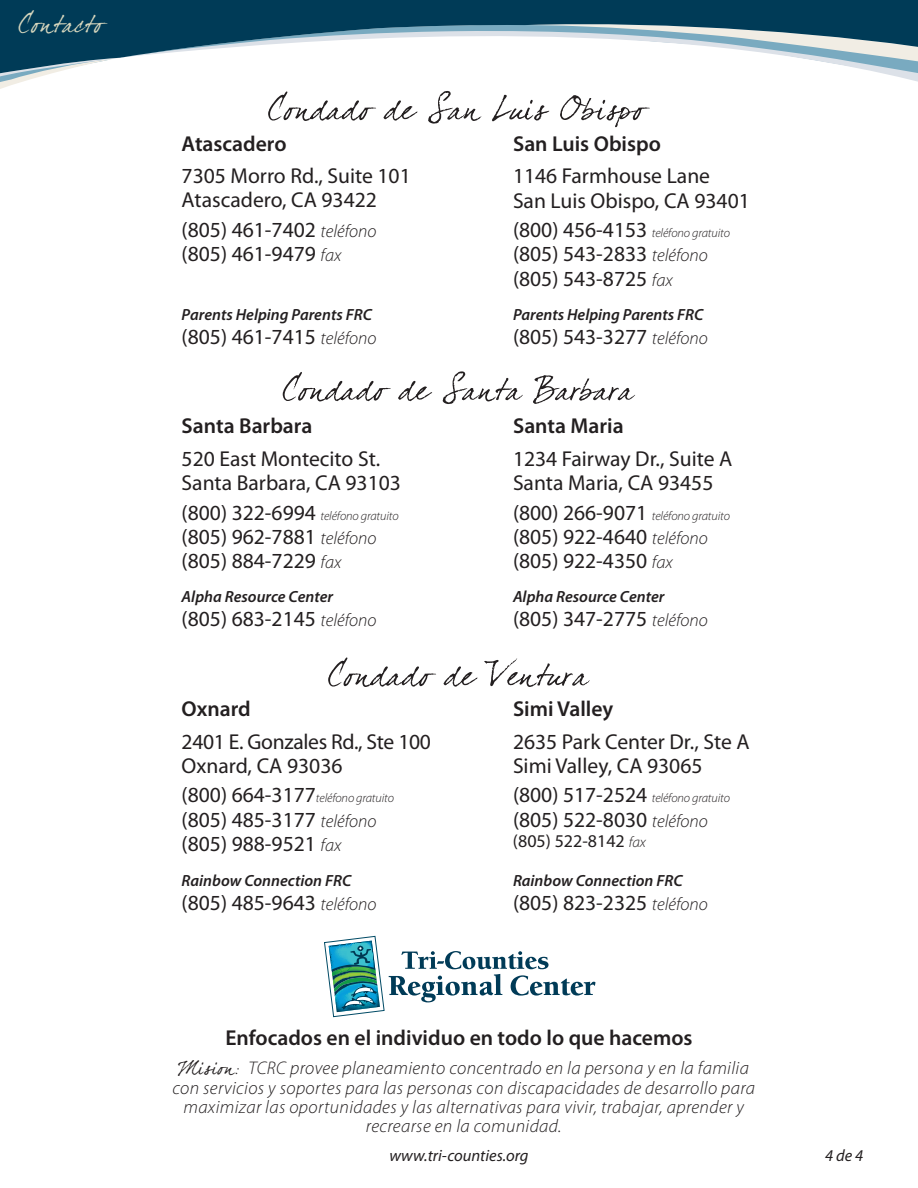
<style>
.page{position:relative;width:918px;height:1188px;background:#fff}
.page>*{position:absolute;margin:0;border:0;box-sizing:border-box;transform-origin:0 0}
.t1{font:24px "Dear Joefour";letter-spacing:.04em;color:#d6d6bd}
.t2{font:21.6px/24.3px "Myriad Pro";color:#231f20}
.t3{font:600 21.6px "Myriad Pro";color:#231f20}
.t4{font:italic 300 18.3px/19.2px "Myriad Pro";letter-spacing:.02em;color:#231f20;text-align:center}
.t5{font:18px "Myriad Pro";color:#231f20}
.t6{font:italic 16.5px "Myriad Pro";color:#231f20}
.t7{font:italic 600 16.2px "Myriad Pro";color:#231f20}
.t8{font:italic 300 12.6px "Myriad Pro";letter-spacing:-.01em;color:#231f20}
.s1{font-weight:300;font-style:italic;font-size:18px}
.s2{font-weight:400;font-style:normal;font-size:21.6px}
.s3{font-weight:300;font-style:italic;font-size:15px}
.s4{font-family:"Dear Joefour";font-weight:400;font-style:normal}
.s5{font-family:"Dear Joe 5";font-weight:400;font-style:normal}
</style>
<div class="page">
<svg style="left:0;top:0;width:918px;height:89px"></svg>
<svg style="left:324px;top:936px;width:271px;height:81px"></svg>
<svg style="left:268px;top:91px;width:382px;height:36px"></svg>
<svg style="left:283px;top:371px;width:352px;height:33px"></svg>
<svg style="left:328px;top:657px;width:262px;height:30px"></svg>
<p class="t1" style="left:19px;top:10px;width:86px">Contacto</p>
<p class="t3" style="left:182px;top:131px;width:107px">Atascadero</p>
<p class="t2" style="left:182px;top:164px;width:231px">7305 Morro Rd., Suite 101<br>Atascadero, CA 93422</p>
<p class="t2" style="left:182px;top:218px;width:196px">(805) 461-7402 <span class="s1">teléfono </span>(805) 461-9479 <span class="s1">fax</span></p>
<p class="t7" style="left:182px;top:306px;width:192px">Parents Helping Parents FRC</p>
<p class="t2" style="left:182px;top:325px;width:196px">(805) 461-7415 <span class="s1">teléfono</span></p>
<p class="t3" style="left:182px;top:414px;width:132px">Santa Barbara</p>
<p class="t2" style="left:182px;top:447px;width:221px">520 East Montecito St.<br>Santa Barbara, CA 93103</p>
<p class="t8" style="left:182px;top:509px;width:219px"><span class="s2">(800) 322-6994</span> teléfono gratuito</p>
<p class="t2" style="left:182px;top:525px;width:196px">(805) 962-7881 <span class="s1">teléfono </span>(805) 884-7229 <span class="s1">fax</span></p>
<p class="t7" style="left:182px;top:588px;width:153px">Alpha Resource Center</p>
<p class="t2" style="left:182px;top:607px;width:196px">(805) 683-2145 <span class="s1">teléfono</span></p>
<p class="t3" style="left:182px;top:697px;width:71px">Oxnard</p>
<p class="t2" style="left:182px;top:730px;width:251px">2401 E. Gonzales Rd., Ste 100<br>Oxnard, CA 93036</p>
<p class="t8" style="left:182px;top:792px;width:214px"><span class="s2">(800) 664-3177</span>teléfono gratuito</p>
<p class="t2" style="left:182px;top:808px;width:196px">(805) 485-3177 <span class="s1">teléfono </span>(805) 988-9521 <span class="s1">fax</span></p>
<p class="t7" style="left:182px;top:871px;width:171px">Rainbow Connection FRC</p>
<p class="t2" style="left:182px;top:891px;width:196px">(805) 485-9643 <span class="s1">teléfono</span></p>
<p class="t3" style="left:513px;top:131px;width:150px">San Luis Obispo</p>
<p class="t2" style="left:513px;top:164px;width:238px;line-height:24.8px">1146 Farmhouse Lane<br>San Luis Obispo, CA 93401</p>
<p class="t8" style="left:513px;top:226px;width:219px"><span class="s2">(800) 456-4153</span> teléfono gratuito</p>
<p class="t2" style="left:513px;top:243px;width:196px">(805) 543-2833 <span class="s1">teléfono </span>(805) 543-8725 <span class="s1">fax</span></p>
<p class="t7" style="left:513px;top:306px;width:192px">Parents Helping Parents FRC</p>
<p class="t2" style="left:513px;top:325px;width:196px">(805) 543-3277 <span class="s1">teléfono</span></p>
<p class="t3" style="left:513px;top:414px;width:112px">Santa Maria</p>
<p class="t2" style="left:513px;top:447px;width:221px">1234 Fairway Dr., Suite A<br>Santa Maria, CA 93455</p>
<p class="t8" style="left:513px;top:509px;width:219px"><span class="s2">(800) 266-9071</span> teléfono gratuito</p>
<p class="t2" style="left:513px;top:525px;width:196px">(805) 922-4640 <span class="s1">teléfono </span>(805) 922-4350 <span class="s1">fax</span></p>
<p class="t7" style="left:513px;top:588px;width:153px">Alpha Resource Center</p>
<p class="t2" style="left:513px;top:607px;width:196px">(805) 347-2775 <span class="s1">teléfono</span></p>
<p class="t3" style="left:513px;top:697px;width:102px">Simi Valley</p>
<p class="t2" style="left:513px;top:730px;width:238px">2635 Park Center Dr., Ste A<br>Simi Valley, CA 93065</p>
<p class="t8" style="left:513px;top:792px;width:219px"><span class="s2">(800) 517-2524</span> teléfono gratuito</p>
<p class="t2" style="left:513px;top:808px;width:196px">(805) 522-8030 <span class="s1">teléfono</span></p>
<p class="t5" style="left:513px;top:831px;width:135px">(805) 522-8142 <span class="s3">fax</span></p>
<p class="t7" style="left:513px;top:871px;width:171px">Rainbow Connection FRC</p>
<p class="t2" style="left:513px;top:891px;width:196px">(805) 823-2325 <span class="s1">teléfono</span></p>
<p class="t3" style="left:225px;top:1026px;width:469px">Enfocados en el individuo en todo lo que hacemos</p>
<p class="t4" style="left:172px;top:1059px;width:584px"><span class="s4">M</span><span class="s5">i</span><span class="s4">s</span><span class="s5">i</span><span class="s4">on:</span> TCRC provee planeamiento concentrado en la persona y en la familia con servicios y soportes para las personas con discapacidades de desarrollo para maximizar las oportunidades y las alternativas para vivir, trabajar, aprender y recrearse en la comunidad.</p>
<p class="t6" style="left:389px;top:1147px;width:141px">www.tri-counties.org</p>
<p class="t6" style="left:825px;top:1147px;width:40px">4 de 4</p>
</div>
